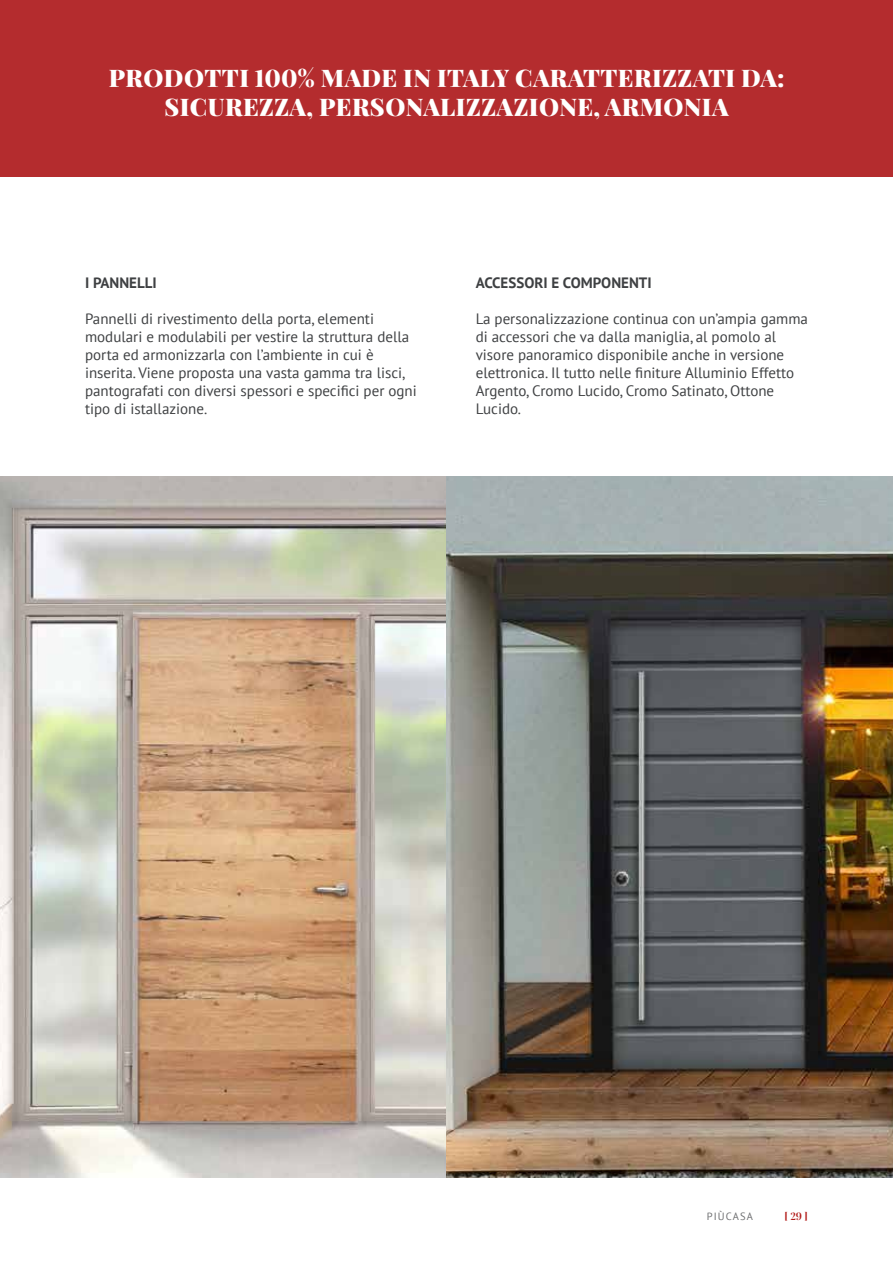
<style>
.page{position:relative;width:893px;height:1263px;background:#fff}
.page>*{position:absolute;margin:0;border:0;box-sizing:border-box;transform-origin:0 0}
.t1{font:900 24.3px/29.1px "Playfair Display";letter-spacing:.02em;color:#fffffe;text-align:center}
.t2{font:15px/18px "PT Sans";color:#3e4042}
.t3{font:700 15px "PT Sans";color:#3e4042}
.t4{font:10.5px "PT Sans";letter-spacing:.11em;color:#6d6e70}
.t5{font:600 10.5px "Playfair Display";color:#b11917}
</style>
<div class="page">
<img style="left:0;top:476px;width:446px;height:702px">
<img style="left:446px;top:476px;width:447px;height:702px">
<div style="left:0;top:0;width:893px;height:176px;background:#b42c2e"></div>
<h1 class="t1" style="left:109px;top:61px;width:677px">PRODOTTI 100% MADE IN ITALY CARATTERIZZATI DA:<br>SICUREZZA, PERSONALIZZAZIONE, ARMONIA</h1>
<p class="t3" style="left:85px;top:272px;width:73px">I PANNELLI</p>
<p class="t2" style="left:85px;top:309px;width:333px">Pannelli di rivestimento della porta, elementi modulari e modulabili per vestire la struttura della porta ed armonizzarla con l’ambiente in cui è inserita. Viene proposta una vasta gamma tra lisci, pantografati con diversi spessori e specifici per ogni tipo di istallazione.</p>
<p class="t3" style="left:476px;top:272px;width:177px">ACCESSORI E COMPONENTI</p>
<p class="t2" style="left:476px;top:309px;width:334px">La personalizzazione continua con un’ampia gamma di accessori che va dalla maniglia, al pomolo al visore panoramico disponibile anche in versione elettronica. Il tutto nelle finiture Alluminio Effetto Argento, Cromo Lucido, Cromo Satinato, Ottone Lucido.</p>
<p class="t4" style="left:707px;top:1210px;width:48px">PIÙCASA</p>
<p class="t5" style="left:784px;top:1208px;width:25px">[ 29 ]</p>
</div>
